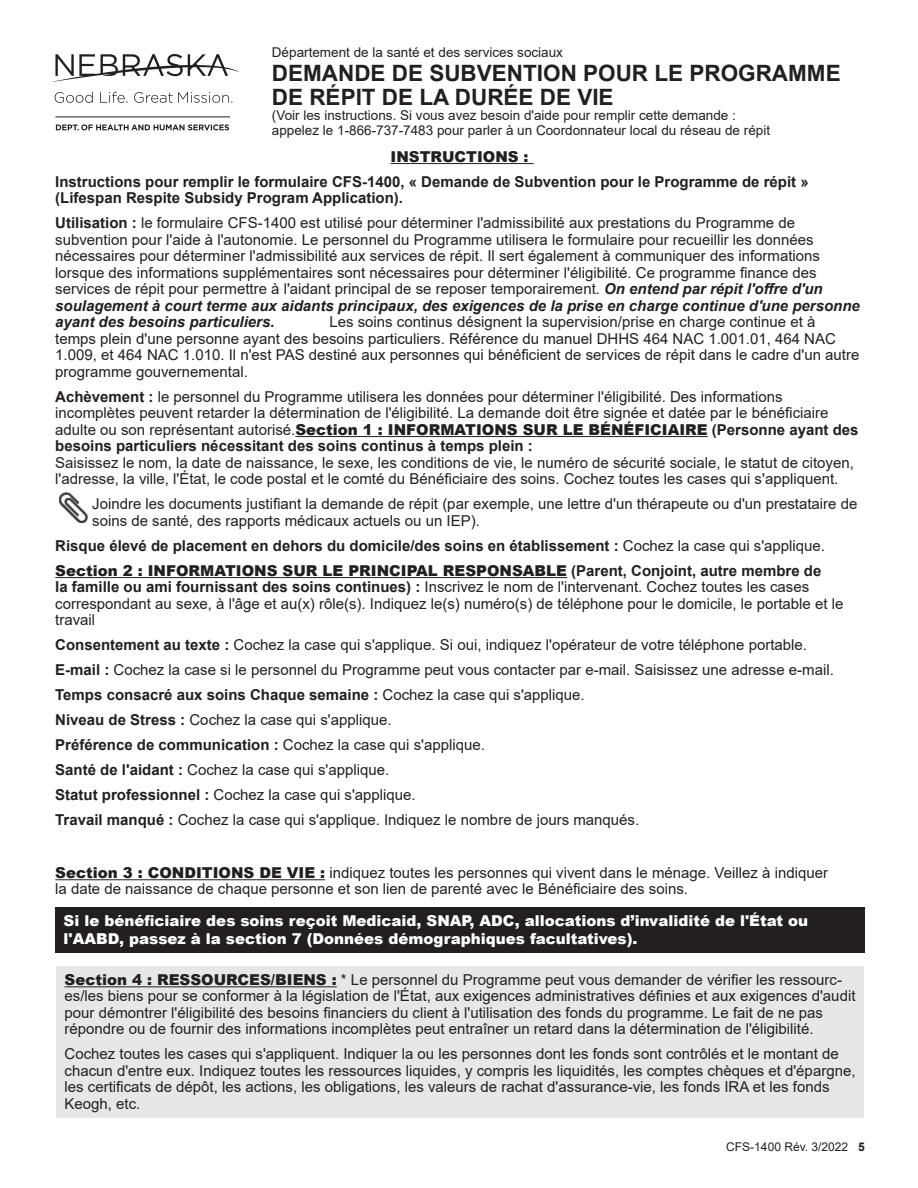
<style>
.page{position:relative;width:918px;height:1188px;background:#fff}
.page>*{position:absolute;margin:0;border:0;box-sizing:border-box;transform-origin:0 0}
.t1{font:700 22.5px/24px "Arial";color:#231f20}
.Paragraph_Style33{font:15px/16.5px "Arial";color:#231f20}
.Paragraph_Style40{font:15px/16.5px "Arial";color:#231f20}
.Paragraph_Style6{font:15px/16.5px "Arial";color:#231f20}
.Paragraph_Style1{font:700 15px/16.5px "Arial";color:#231f20}
.Paragraph_Style1-2{font:15px "Arial";color:#231f20}
.Paragraph_Style36{font:15px/16.5px "Arial";color:#231f20}
.Paragraph_Style4{font:15px/16.5px "Arial";color:#231f20}
.Paragraph_Style52{font:15px/16.5px "Arial";color:#231f20}
.Paragraph_Style5{font:15px/16.5px "Arial";color:#231f20}
.Paragraph_Style39{font:900 15px/18px "Arial";color:#fff}
.Paragraph_Style10{font:15px "Arial";color:#231f20}
.Paragraph_Style32{font:900 15px "Arial";color:#231f20}
.t2{font:13.5px/15px "Arial";color:#231f20}
.t3{font:12px "Arial";color:#231f20}
.s1{font-weight:700}
.s2{font-weight:700;font-style:italic}
.s3{font-weight:900}
.s4{font-weight:400}
</style>
<div class="page">
<svg style="left:53px;top:54px;width:186px;height:28px"></svg>
<hr style="left:55px;top:116px;width:175px;height:1px;background:#231f20">
<svg style="left:56px;top:124px;width:173px;height:6px"></svg>
<svg style="left:55px;top:92px;width:38px;height:11px"></svg>
<svg style="left:100px;top:92px;width:27px;height:11px"></svg>
<svg style="left:134px;top:92px;width:98px;height:11px"></svg>
<div style="left:55px;top:907px;width:810px;height:46px;background:#231f20"></div>
<div style="left:56px;top:966px;width:808px;height:151px;background:#e6e7e9"></div>
<hr style="left:65px;top:986px;width:272px;height:1px;background:#231f20">
<hr style="left:391px;top:163px;width:143px;height:1px;background:#231f20">
<hr style="left:295px;top:436px;width:413px;height:1px;background:#231f20">
<hr style="left:55px;top:577px;width:512px;height:1px;background:#231f20">
<img style="left:60px;top:492px;width:28px;height:31px">
<hr style="left:55px;top:879px;width:270px;height:1px;background:#231f20">
<p class="t2" style="left:272px;top:45px;width:293px">Département de la santé et des services sociaux</p>
<h1 class="t1" style="left:272px;top:62px;width:570px">DEMANDE DE SUBVENTION POUR LE PROGRAMME<br>DE RÉPIT DE LA DURÉE DE VIE</h1>
<p class="t2" style="left:272px;top:108px;width:500px">(Voir les instructions. Si vous avez besoin d'aide pour remplir cette demande : appelez le 1-866-737-7483 pour parler à un Coordonnateur local du réseau de répit</p>
<p class="Paragraph_Style32" style="left:391px;top:145px;width:140px">INSTRUCTIONS :</p>
<p class="Paragraph_Style1" style="left:55px;top:173px;width:755px">Instructions pour remplir le formulaire CFS-1400, « Demande de Subvention pour le Programme de répit » (Lifespan Respite Subsidy Program Application).</p>
<p class="Paragraph_Style33" style="left:55px;top:215px;width:806px"><span class="s1">Utilisation :</span> le formulaire CFS-1400 est utilisé pour déterminer l'admissibilité aux prestations du Programme de subvention pour l'aide à l'autonomie. Le personnel du Programme utilisera le formulaire pour recueillir les données nécessaires pour déterminer l'admissibilité aux services de répit. Il sert également à communiquer des informations lorsque des informations supplémentaires sont nécessaires pour déterminer l'éligibilité. Ce programme finance des services de répit pour permettre à l'aidant principal de se reposer temporairement. <span class="s2">On entend par répit l'offre d'un soulagement à court terme aux aidants principaux, des exigences de la prise en charge continue d'une personne ayant des besoins particuliers.</span></p>
<p class="Paragraph_Style33" style="left:55px;top:314px;width:806px;text-indent:274px">Les soins continus désignent la supervision/prise en charge continue et à temps plein d'une personne ayant des besoins particuliers. Référence du manuel DHHS 464 NAC 1.001.01, 464 NAC 1.009, et 464 NAC 1.010. Il n'est PAS destiné aux personnes qui bénéficient de services de répit dans le cadre d'un autre programme gouvernemental.</p>
<p class="Paragraph_Style6" style="left:55px;top:388px;width:805px"><span class="s1">Achèvement :</span> le personnel du Programme utilisera les données pour déterminer l'éligibilité. Des informations incomplètes peuvent retarder la détermination de l'éligibilité. La demande doit être signée et datée par le bénéficiaire adulte ou son représentant autorisé.<span class="s3">Section 1 : INFORMATIONS SUR LE BÉNÉFICIAIRE</span> <span class="s1">(Personne ayant des besoins particuliers nécessitant des soins continus à temps plein :</span></p>
<p class="Paragraph_Style4" style="left:55px;top:454px;width:800px">Saisissez le nom, la date de naissance, le sexe, les conditions de vie, le numéro de sécurité sociale, le statut de citoyen, l'adresse, la ville, l'État, le code postal et le comté du Bénéficiaire des soins. Cochez toutes les cases qui s'appliquent.</p>
<p class="Paragraph_Style5" style="left:92px;top:496px;width:767px">Joindre les documents justifiant la demande de répit (par exemple, une lettre d'un thérapeute ou d'un prestataire de soins de santé, des rapports médicaux actuels ou un IEP).</p>
<p class="Paragraph_Style1" style="left:55px;top:537px;width:771px">Risque élevé de placement en dehors du domicile/des soins en établissement : <span class="s4">Cochez la case qui s'applique.</span></p>
<p class="Paragraph_Style36" style="left:55px;top:562px;width:790px"><span class="s3">Section 2 : INFORMATIONS SUR LE PRINCIPAL RESPONSABLE</span> <span class="s1">(Parent, Conjoint, autre membre de<br>la famille ou ami fournissant des soins continues) :</span> Inscrivez le nom de l'intervenant. Cochez toutes les cases correspondant au sexe, à l'âge et au(x) rôle(s). Indiquez le(s) numéro(s) de téléphone pour le domicile, le portable et le travail</p>
<p class="Paragraph_Style1-2" style="left:55px;top:635px;width:753px"><span class="s1">Consentement au texte :</span> Cochez la case qui s'applique. Si oui, indiquez l'opérateur de votre téléphone portable.</p>
<p class="Paragraph_Style1-2" style="left:55px;top:660px;width:780px"><span class="s1">E-mail :</span> Cochez la case si le personnel du Programme peut vous contacter par e-mail. Saisissez une adresse e-mail.</p>
<p class="Paragraph_Style1" style="left:55px;top:687px;width:531px">Temps consacré aux soins Chaque semaine : <span class="s4">Cochez la case qui s'applique.</span></p>
<p class="Paragraph_Style1-2" style="left:55px;top:710px;width:338px"><span class="s1">Niveau de Stress :</span> Cochez la case qui s'applique.</p>
<p class="Paragraph_Style1" style="left:55px;top:737px;width:431px">Préférence de communication : <span class="s4">Cochez la case qui s'applique.</span></p>
<p class="Paragraph_Style10" style="left:55px;top:760px;width:336px"><span class="s1">Santé de l'aidant :</span> Cochez la case qui s'applique.</p>
<p class="Paragraph_Style10" style="left:55px;top:785px;width:362px"><span class="s1">Statut professionnel :</span> Cochez la case qui s'applique.</p>
<p class="Paragraph_Style1-2" style="left:55px;top:810px;width:585px"><span class="s1">Travail manqué :</span> Cochez la case qui s'applique. Indiquez le nombre de jours manqués.</p>
<p class="Paragraph_Style52" style="left:55px;top:864px;width:774px"><span class="s3">Section 3 : CONDITIONS DE VIE :</span> indiquez toutes les personnes qui vivent dans le ménage. Veillez à indiquer la date de naissance de chaque personne et son lien de parenté avec le Bénéficiaire des soins.</p>
<p class="Paragraph_Style39" style="left:64px;top:912px;width:746px">Si le bénéficiaire des soins reçoit Medicaid, SNAP, ADC, allocations d’invalidité de l'État ou l'AABD, passez à la section 7 (Données démographiques facultatives).</p>
<p class="Paragraph_Style40" style="left:65px;top:971px;width:792px"><span class="s3">Section 4 : RESSOURCES/BIENS :</span> * Le personnel du Programme peut vous demander de vérifier les ressourc&shy;es/les biens pour se conformer à la législation de l'État, aux exigences administratives définies et aux exigences d'audit pour démontrer l'éligibilité des besoins financiers du client à l'utilisation des fonds du programme. Le fait de ne pas répondre ou de fournir des informations incomplètes peut entraîner un retard dans la détermination de l'éligibilité.</p>
<p class="Paragraph_Style40" style="left:65px;top:1046px;width:792px">Cochez toutes les cases qui s'appliquent. Indiquer la ou les personnes dont les fonds sont contrôlés et le montant de chacun d'entre eux. Indiquez toutes les ressources liquides, y compris les liquidités, les comptes chèques et d'épargne, les certificats de dépôt, les actions, les obligations, les valeurs de rachat d'assurance-vie, les fonds IRA et les fonds Keogh, etc.</p>
<p class="t3" style="left:726px;top:1138px;width:140px">CFS-1400 Rév. 3/2022 <span class="s1">5</span></p>
</div>
